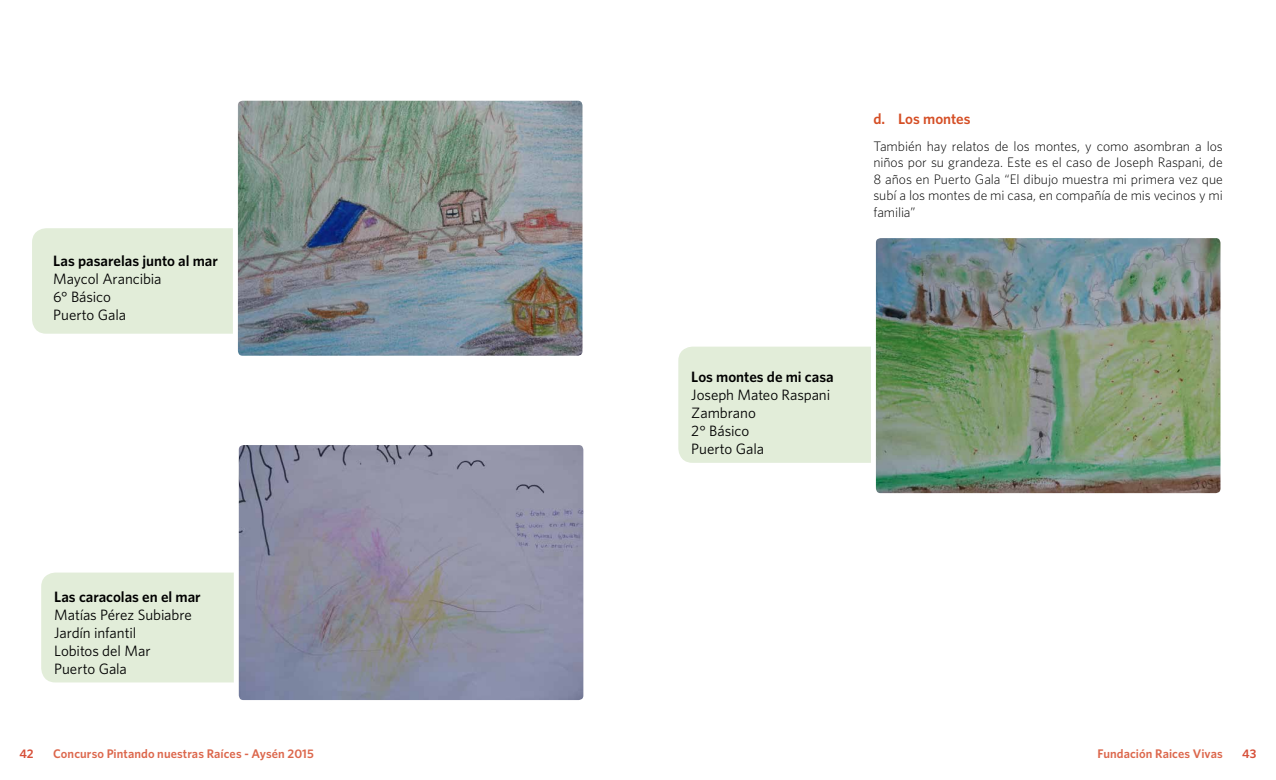
<style>
.page{position:relative;width:1276px;height:780px;background:#fff}
.page>*{position:absolute;margin:0;border:0;box-sizing:border-box;transform-origin:0 0}
.t1{font:15px/18px "Whitney";letter-spacing:-.005em;color:#000}
.t2{font:600 15px "Whitney";color:#000}
.t3{font:600 15px "Whitney";letter-spacing:-.005em;color:#d54f26}
.t4{font:300 13.75px/16.5px "Whitney";letter-spacing:-.005em;color:#000;text-align:justify}
.t5{font:600 12.5px "Whitney";letter-spacing:.005em;color:#dc674c}
.t6{font:600 12.5px "Whitney";color:#d74f38}
</style>
<div class="page">
<div style="left:41px;top:572px;width:533px;height:110px;background:#e2edd9;border-radius:14px"></div>
<img style="left:240px;top:446px;width:342px;height:253px">
<div style="left:234px;top:440px;width:354px;height:265px;border:5px solid #fff;border-radius:7px"></div>
<div style="left:32px;top:228px;width:533px;height:106px;background:#e2edd9;border-radius:14px"></div>
<img style="left:239px;top:102px;width:342px;height:253px">
<div style="left:233px;top:96px;width:354px;height:265px;border:5px solid #fff;border-radius:7px"></div>
<div style="left:678px;top:346px;width:533px;height:117px;background:#e2edd9;border-radius:14px"></div>
<img style="left:877px;top:239px;width:342px;height:253px">
<div style="left:871px;top:233px;width:354px;height:265px;border:5px solid #fff;border-radius:7px"></div>
<p class="t2" style="left:53px;top:251px;width:166px">Las pasarelas junto al mar</p>
<p class="t1" style="left:53px;top:269px;width:110px">Maycol Arancibia<br>6° Básico<br>Puerto Gala</p>
<p class="t2" style="left:54px;top:587px;width:148px">Las caracolas en el mar</p>
<p class="t1" style="left:54px;top:605px;width:139px">Matías Pérez Subiabre<br>Jardín infantil<br>Lobitos del Mar<br>Puerto Gala</p>
<p class="t3" style="left:873px;top:109px;width:99px">d. Los montes</p>
<p class="t4" style="left:873px;top:137px;width:351px">También hay relatos de los montes, y como asombran a los niños por su grandeza. Este es el caso de Joseph Raspani, de 8 años en Puerto Gala “El dibujo muestra mi primera vez que subí a los montes de mi casa, en compañía de mis vecinos y mi familia”</p>
<p class="t2" style="left:691px;top:367px;width:144px">Los montes de mi casa</p>
<p class="t1" style="left:691px;top:385px;width:140px">Joseph Mateo Raspani<br>Zambrano<br>2° Básico<br>Puerto Gala</p>
<p class="t6" style="left:19px;top:746px;width:16px">42</p>
<p class="t5" style="left:53px;top:746px;width:262px">Concurso Pintando nuestras Raíces - Aysén 2015</p>
<p class="t5" style="left:1097px;top:746px;width:127px">Fundación Raices Vivas</p>
<p class="t6" style="left:1242px;top:746px;width:16px">43</p>
</div>
